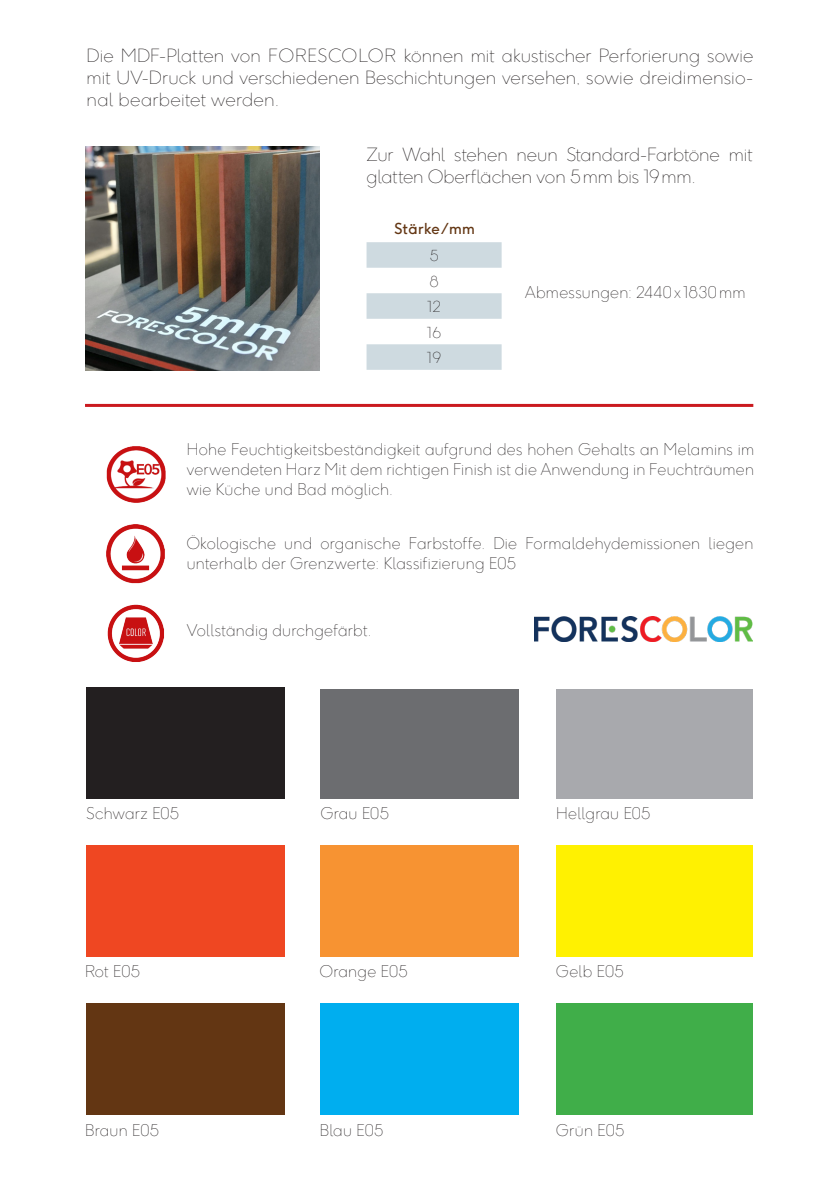
<style>
.page{position:relative;width:840px;height:1191px;background:#fff}
.page>*{position:absolute;margin:0;border:0;box-sizing:border-box;transform-origin:0 0}
.t1{font:100 18px/22px "F37 Ginger";color:#231f20}
.t2{font:100 16px/20px "F37 Ginger";letter-spacing:.02em;color:#231f20;text-align:justify}
.t3{font:15px "F37 Ginger";letter-spacing:.01em;color:#633613}
.t4{font:100 15px/25.6px "F37 Ginger";color:#231f20}
</style>
<div class="page">
<div style="left:320px;top:689px;width:199px;height:110px;background:#6c6d70"></div>
<div style="left:556px;top:689px;width:196px;height:110px;background:#a8a9ad"></div>
<div style="left:87px;top:845px;width:198px;height:112px;background:#ef4722"></div>
<div style="left:320px;top:845px;width:199px;height:112px;background:#f79332"></div>
<div style="left:556px;top:845px;width:196px;height:112px;background:#fff101"></div>
<div style="left:87px;top:1003px;width:198px;height:112px;background:#633613"></div>
<div style="left:320px;top:1002px;width:198px;height:112px;background:#00aeef"></div>
<div style="left:556px;top:1002px;width:196px;height:112px;background:#40ae49"></div>
<svg style="left:366px;top:242px;width:135px;height:128px"></svg>
<div style="left:87px;top:687px;width:198px;height:112px;background:#231f20"></div>
<img style="left:85px;top:146px;width:234px;height:224px">
<hr style="left:85px;top:404px;width:667px;height:3px;background:#ca191f">
<img style="left:106px;top:446px;width:60px;height:57px">
<img style="left:108px;top:604px;width:56px;height:58px">
<img style="left:106px;top:524px;width:59px;height:60px">
<img style="left:534px;top:617px;width:218px;height:25px">
<p class="t1" style="left:87px;top:45px;width:667px;text-align:justify">Die MDF-Platten von FORESCOLOR können mit akustischer Perforierung sowie mit UV-Druck und verschiedenen Beschichtungen versehen, sowie dreidimensio&shy;nal bearbeitet werden.</p>
<p class="t1" style="left:366px;top:143px;width:387px">Zur Wahl stehen neun Standard-Farbtöne mit glatten Oberflächen von 5mm bis 19mm.</p>
<p class="t3" style="left:394px;top:219px;width:81px">Stärke/mm</p>
<p class="t4" style="left:426px;top:243px;width:16px">5<br>8<br>12<br>16<br>19</p>
<p class="t2" style="left:525px;top:282px;width:221px">Abmessungen: 2440x 1830 mm</p>
<p class="t2" style="left:187px;top:439px;width:568px">Hohe Feuchtigkeitsbeständigkeit aufgrund des hohen Gehalts an Melamins im verwendeten Harz Mit dem richtigen Finish ist die Anwendung in Feuchträumen wie Küche und Bad möglich.</p>
<p class="t2" style="left:187px;top:534px;width:568px">Ökologische und organische Farbstoffe. Die Formaldehydemissionen liegen unterhalb der Grenzwerte: Klassifizierung E05</p>
<p class="t2" style="left:187px;top:620px;width:186px">Vollständig durchgefärbt.</p>
<p class="t2" style="left:87px;top:803px;width:94px">Schwarz E05</p>
<p class="t2" style="left:320px;top:803px;width:70px">Grau E05</p>
<p class="t2" style="left:556px;top:803px;width:96px">Hellgrau E05</p>
<p class="t2" style="left:85px;top:961px;width:56px">Rot E05</p>
<p class="t2" style="left:319px;top:961px;width:89px">Orange E05</p>
<p class="t2" style="left:556px;top:961px;width:69px">Gelb E05</p>
<p class="t2" style="left:85px;top:1120px;width:75px">Braun E05</p>
<p class="t2" style="left:319px;top:1120px;width:65px">Blau E05</p>
<p class="t2" style="left:556px;top:1120px;width:69px">Grün E05</p>
</div>
